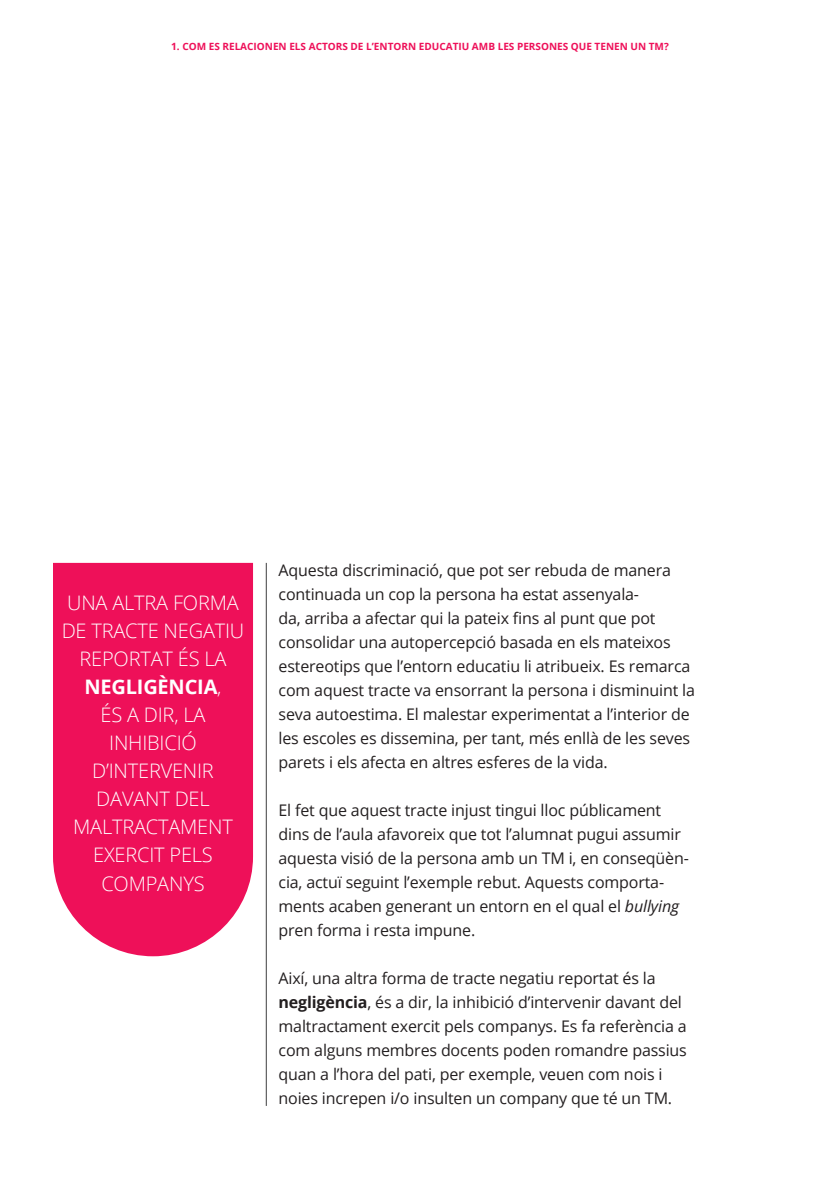
<style>
.page{position:relative;width:840px;height:1191px;background:#fff}
.page>*{position:absolute;margin:0;border:0;box-sizing:border-box;transform-origin:0 0}
.t1{font:300 20px/28px "Open Sans";letter-spacing:-.01em;color:#fff;text-align:center}
.t2{font:700 20px "Open Sans";color:#fff}
.t3{font:16px/24px "Open Sans";letter-spacing:-.01em;color:#231f20}
.t4{font:700 10px "Open Sans";color:#ee1059}
.s1{font-style:italic}
.s2{font-weight:700}
</style>
<div class="page">
<hr style="left:266px;top:563px;width:1px;height:543px;background:#3e3e3f">
<div style="left:53px;top:563px;width:200px;height:393px;background:#ee1059"></div>
<p class="t4" style="left:171px;top:39px;width:58px">1. COM ES RELACI</p>
<p class="t4" style="left:257px;top:39px;width:16px">ONEN</p>
<p class="t4" style="left:289px;top:39px;width:7px">ELS</p>
<p class="t4" style="left:308px;top:39px;width:8px">ACT</p>
<p class="t4" style="left:327px;top:39px;width:54px">ORS DE L’ENT</p>
<p class="t4" style="left:393px;top:39px;width:33px">ORN EDUCATIU</p>
<p class="t4" style="left:471px;top:39px;width:32px">AM B LES</p>
<p class="t4" style="left:516px;top:39px;width:7px">PERS</p>
<p class="t4" style="left:540px;top:39px;width:15px">ONES</p>
<p class="t4" style="left:570px;top:39px;width:32px">QUE TENEN</p>
<p class="t4" style="left:630px;top:39px;width:40px">UN TM?</p>
<p class="t1" style="left:62px;top:588px;width:184px">UNA ALTRA FORMA<br>DE TRACTE NEGATIU<br>REPORTAT ÉS LA</p>
<p class="t2" style="left:84px;top:673px;width:13px">NEGLIG</p>
<p class="t2" style="left:157px;top:673px;width:24px">ÈNCIA</p>
<p class="t1" style="left:217px;top:672px;width:6px">,</p>
<p class="t1" style="left:73px;top:700px;width:161px">ÉS A DIR, LA<br>INHIBICIÓ<br>D’INTERVENIR<br>DAVANT DEL<br>MALTRACTAMENT<br>EXERCIT PELS<br>COMPANYS</p>
<p class="t3" style="left:278px;top:558px;width:418px">Aquesta discriminació, que pot ser rebuda de manera continuada un cop la persona ha estat assenyala-<br>da, arriba a afectar qui la pateix fins al punt que pot consolidar una autopercepció basada en els mateixos estereotips que l’entorn educatiu li atribueix. Es remarca com aquest tracte va ensorrant la persona i disminuint la seva autoestima. El malestar experimentat a l’interior de les escoles es dissemina, per tant, més enllà de les seves parets i els afecta en altres esferes de la vida.</p>
<p class="t3" style="left:278px;top:798px;width:411px">El fet que aquest tracte injust tingui lloc públicament dins de l’aula afavoreix que tot l’alumnat pugui assumir aquesta visió de la persona amb un TM i, en conseqüèn&shy;cia, actuï seguint l’exemple rebut. Aquests comporta&shy;ments acaben generant un entorn en el qual el <span class="s1">bullying </span>pren forma i resta impune.</p>
<p class="t3" style="left:278px;top:966px;width:409px">Així, una altra forma de tracte negatiu reportat és la <span class="s2">NEGLIGÈNCIA</span>, és a dir, la inhibició d’intervenir davant del maltractament exercit pels companys. Es fa referència a com alguns membres docents poden romandre passius quan a l’hora del pati, per exemple, veuen com nois i noies increpen i/o insulten un company que té un TM.</p>
</div>
